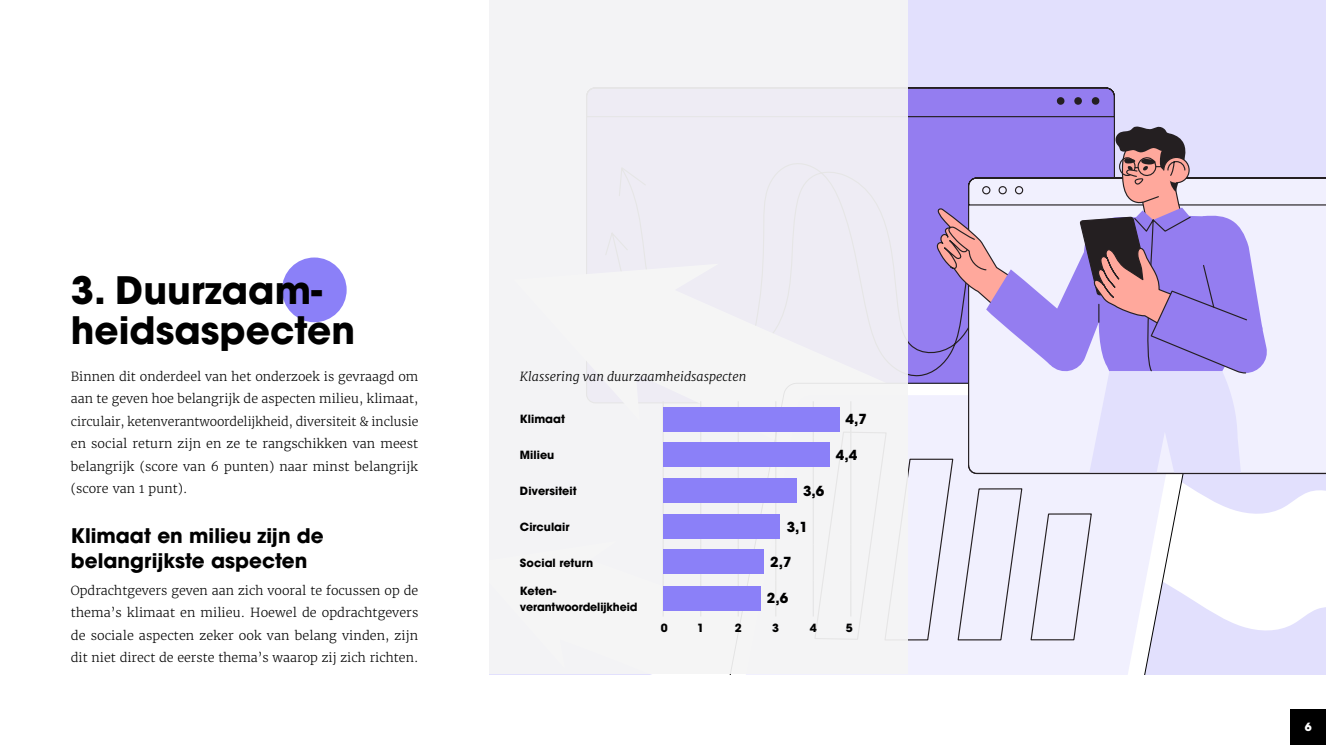
<style>
.page{position:relative;width:1326px;height:745px;background:#fff}
.page>*{position:absolute;margin:0;border:0;box-sizing:border-box;transform-origin:0 0}
.Kop_1{font:700 37.5px/40px "ITC Avant Garde Pro";color:#000}
.Kop_2{font:700 20px/25px "ITC Avant Garde Pro";color:#000}
.Kop_3{font:700 13.75px "ITC Avant Garde Pro";color:#000}
.Basis_tekst{font:300 12.5px/22.5px "Merriweather";color:#000;text-align:justify}
.Basistekst_bold{font:italic 300 12.5px "Merriweather";color:#000}
.Figuren_titels{font:700 11.25px/16.2px "ITC Avant Garde Pro";color:#000}
.t1{font:700 11.25px "ITC Avant Garde Pro";color:#fff}
</style>
<div class="page">
<div style="left:489px;top:0;width:836px;height:673px;background:#e2e0fd"></div>
<svg style="left:907px;top:87px;width:208px;height:74px;background:#8c77e0"></svg>
<svg style="left:1091px;top:96px;width:8px;height:9px"></svg>
<svg style="left:1056px;top:97px;width:8px;height:8px"></svg>
<svg style="left:1073px;top:97px;width:9px;height:8px"></svg>
<div style="left:907px;top:161px;width:27px;height:102px;background:#947df0"></div>
<svg style="left:907px;top:263px;width:418px;height:368px;fill:#fff"></svg>
<svg style="left:907px;top:382px;width:292px;height:249px"></svg>
<svg style="left:907px;top:395px;width:271px;height:278px;fill:#f1f0fe"></svg>
<div style="left:907px;top:430px;width:185px;height:210px;background:#f1f0fe"></div>
<svg style="left:934px;top:126px;width:256px;height:346px;background:#9f89d3"></svg>
<svg style="left:967px;top:168px;width:358px;height:306px"></svg>
<div style="left:489px;top:0;width:418px;height:673px;background:#f5f5f5"></div>
<hr style="left:662px;top:401px;width:1px;height:36px;background:#e6e6e6">
<hr style="left:700px;top:401px;width:1px;height:36px;background:#e6e6e6">
<hr style="left:737px;top:401px;width:1px;height:36px;background:#e6e6e6">
<hr style="left:775px;top:401px;width:1px;height:36px;background:#e6e6e6">
<hr style="left:812px;top:401px;width:1px;height:36px;background:#e6e6e6">
<hr style="left:850px;top:401px;width:1px;height:36px;background:#e6e6e6">
<hr style="left:662px;top:437px;width:1px;height:35px;background:#e6e6e6">
<hr style="left:700px;top:437px;width:1px;height:35px;background:#e6e6e6">
<hr style="left:737px;top:437px;width:1px;height:35px;background:#e6e6e6">
<hr style="left:775px;top:437px;width:1px;height:35px;background:#e6e6e6">
<hr style="left:812px;top:437px;width:1px;height:35px;background:#e6e6e6">
<hr style="left:850px;top:437px;width:1px;height:35px;background:#e6e6e6">
<hr style="left:662px;top:472px;width:1px;height:36px;background:#e6e6e6">
<hr style="left:700px;top:472px;width:1px;height:36px;background:#e6e6e6">
<hr style="left:737px;top:472px;width:1px;height:36px;background:#e6e6e6">
<hr style="left:775px;top:472px;width:1px;height:36px;background:#e6e6e6">
<hr style="left:812px;top:472px;width:1px;height:36px;background:#e6e6e6">
<hr style="left:850px;top:472px;width:1px;height:36px;background:#e6e6e6">
<hr style="left:662px;top:508px;width:1px;height:36px;background:#e6e6e6">
<hr style="left:700px;top:508px;width:1px;height:36px;background:#e6e6e6">
<hr style="left:737px;top:508px;width:1px;height:36px;background:#e6e6e6">
<hr style="left:775px;top:508px;width:1px;height:36px;background:#e6e6e6">
<hr style="left:812px;top:508px;width:1px;height:36px;background:#e6e6e6">
<hr style="left:850px;top:508px;width:1px;height:36px;background:#e6e6e6">
<hr style="left:662px;top:544px;width:1px;height:36px;background:#e6e6e6">
<hr style="left:700px;top:544px;width:1px;height:36px;background:#e6e6e6">
<hr style="left:737px;top:544px;width:1px;height:36px;background:#e6e6e6">
<hr style="left:775px;top:544px;width:1px;height:36px;background:#e6e6e6">
<hr style="left:812px;top:544px;width:1px;height:36px;background:#e6e6e6">
<hr style="left:850px;top:544px;width:1px;height:36px;background:#e6e6e6">
<hr style="left:662px;top:580px;width:1px;height:36px;background:#e6e6e6">
<hr style="left:700px;top:580px;width:1px;height:36px;background:#e6e6e6">
<hr style="left:737px;top:580px;width:1px;height:36px;background:#e6e6e6">
<hr style="left:775px;top:580px;width:1px;height:36px;background:#e6e6e6">
<hr style="left:812px;top:580px;width:1px;height:36px;background:#e6e6e6">
<hr style="left:850px;top:580px;width:1px;height:36px;background:#e6e6e6">
<div style="left:663px;top:442px;width:166px;height:25px;background:#8b80f8"></div>
<div style="left:663px;top:406px;width:176px;height:25px;background:#8b80f8"></div>
<div style="left:663px;top:478px;width:133px;height:25px;background:#8b80f8"></div>
<div style="left:663px;top:514px;width:117px;height:24px;background:#8b80f8"></div>
<div style="left:663px;top:549px;width:101px;height:24px;background:#8b80f8"></div>
<div style="left:663px;top:585px;width:97px;height:25px;background:#8b80f8"></div>
<div style="left:282px;top:257px;width:64px;height:65px;background:#8b80f8;border-radius:50%"></div>
<div style="left:1290px;top:709px;width:35px;height:35px;background:#000"></div>
<p class="Kop_1" style="left:71px;top:269px;width:285px">3. Duurzaam&shy;heidsaspecten</p>
<p class="Basis_tekst" style="left:71px;top:365px;width:349px">Binnen dit onderdeel van het onderzoek is gevraagd om aan te geven hoe belangrijk de aspecten milieu, klimaat, circulair, ketenverantwoordelijkheid, diversiteit &amp; inclusie en social return zijn en ze te rangschikken van meest belangrijk (score van 6 punten) naar minst belangrijk (score van 1 punt).</p>
<p class="Kop_2" style="left:71px;top:522px;width:254px">Klimaat en milieu zijn de belangrijkste aspecten</p>
<p class="Basis_tekst" style="left:71px;top:578px;width:349px">Opdrachtgevers geven aan zich vooral te focussen op de thema’s klimaat en milieu. Hoewel de opdrachtgevers de sociale aspecten zeker ook van belang vinden, zijn dit niet direct de eerste thema’s waarop zij zich richten.</p>
<p class="Basistekst_bold" style="left:520px;top:368px;width:228px">Klassering van duurzaamheidsaspecten</p>
<p class="Figuren_titels" style="left:520px;top:410px;width:47px">Klimaat</p>
<p class="Figuren_titels" style="left:520px;top:446px;width:36px">Milieu</p>
<p class="Figuren_titels" style="left:520px;top:482px;width:58px">Diversiteit</p>
<p class="Figuren_titels" style="left:520px;top:518px;width:51px">Circulair</p>
<p class="Figuren_titels" style="left:520px;top:554px;width:75px">Social return</p>
<p class="Figuren_titels" style="left:520px;top:581px;width:119px">Keten&shy;verantwoordelijkheid</p>
<p class="Figuren_titels" style="left:660px;top:619px;width:8px">0</p>
<p class="Figuren_titels" style="left:697px;top:619px;width:8px">1</p>
<p class="Figuren_titels" style="left:734px;top:619px;width:8px">2</p>
<p class="Figuren_titels" style="left:772px;top:619px;width:8px">3</p>
<p class="Figuren_titels" style="left:809px;top:619px;width:8px">4</p>
<p class="Figuren_titels" style="left:845px;top:619px;width:8px">5</p>
<p class="Kop_3" style="left:845px;top:410px;width:23px">4,7</p>
<p class="Kop_3" style="left:835px;top:445px;width:23px">4,4</p>
<p class="Kop_3" style="left:803px;top:481px;width:23px">3,6</p>
<p class="Kop_3" style="left:786px;top:517px;width:23px">3,1</p>
<p class="Kop_3" style="left:770px;top:552px;width:23px">2,7</p>
<p class="Kop_3" style="left:767px;top:588px;width:23px">2,6</p>
<p class="t1" style="left:1304px;top:719px;width:8px">6</p>
</div>
